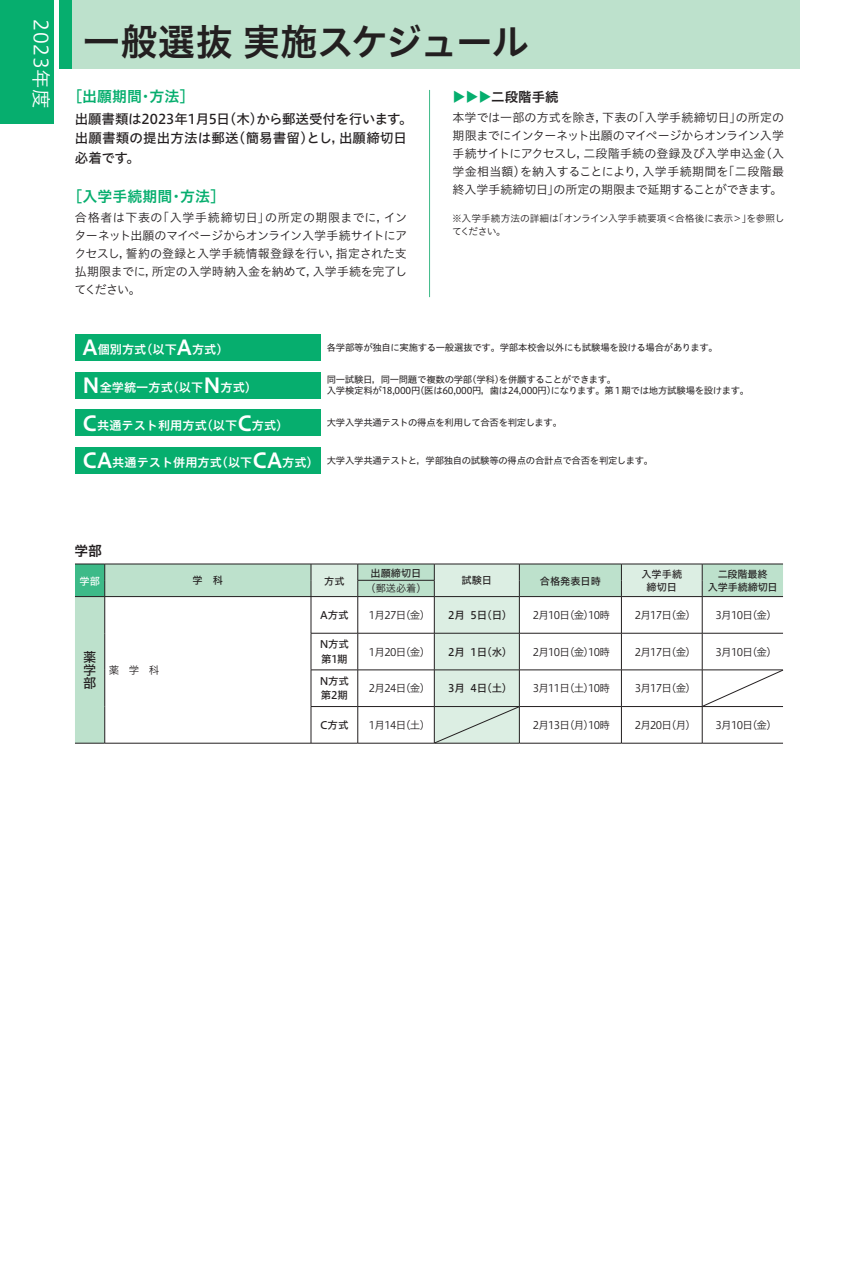
<style>
.page{position:relative;width:842px;height:1263px;background:#fff}
.page>*{position:absolute;margin:0;border:0;box-sizing:border-box;transform-origin:0 0}
.t1{font:37.5px "Hiragino UD Sans Std N W6";letter-spacing:-.045em;color:#231f20}
.t2{font:19.5px "Hiragino UD Sans Std N W3";letter-spacing:.03em;color:#fff}
.t3{font:15px "Hiragino UD Sans Std N W6";color:#06ae6e}
.t4{font:13.8px "Hiragino UD Sans Std N W6";color:#231f20}
.t5{font:13.5px/19.6px "Hiragino UD Sans Std N W5";color:#231f20}
.t6{font:13.5px "Hiragino UD Sans Std N W6";color:#231f20}
.t7{font:13.5px "Hiragino UD Sans Std N W6";color:#06ae6e}
.t8{font:13.2px/12.9px "Hiragino UD Sans Std N W5";color:#231f20;text-align:justify}
.t9{font:12.15px "Hiragino UD Sans Std N W6";color:#fff}
.t10{font:12px/18px "Hiragino UD Sans Std N W3";letter-spacing:-.015em;color:#231f20;text-align:justify}
.t11{font:10.5px "Hiragino UD Sans Std N W3";letter-spacing:-.07em;color:#231f20}
.t12{font:10.5px/14.2px "Hiragino UD Sans Std N W5";letter-spacing:-.03em;color:#231f20}
.t13{font:10.2px/13.2px "Hiragino UD Sans Std N W5";color:#231f20;text-align:center}
.t14{font:10.2px "Hiragino UD Sans Std N W5";letter-spacing:-.025em;color:#231f20}
.t15{font:10.2px "Hiragino UD Sans Std N W3";color:#231f20}
.t16{font:10.2px "Hiragino UD Sans Std N W5";color:#fff}
.t17{font:9.75px/13.5px "Hiragino UD Sans Std N W3";letter-spacing:-.01em;color:#231f20}
.t18{font:9.45px/11.2px "Hiragino UD Sans Std N W4";letter-spacing:-.03em;color:#231f20}
.s1{font-size:20.7px}
.s2{font-family:"Hiragino UD Sans Std N W6";font-size:20.7px;color:#fff}
.s3{font-family:"Hiragino UD Sans Std N W6";font-size:12.15px;color:#fff}
</style>
<div class="page">
<div style="left:60px;top:0;width:739px;height:69px;background:#bde1cc"></div>
<div style="left:60px;top:0;width:12px;height:69px;background:#06ae6e"></div>
<div style="left:0;top:0;width:53px;height:124px;background:#06ae6e"></div>
<svg style="left:75px;top:565px;width:708px;height:178px"></svg>
<svg style="left:312px;top:565px;width:390px;height:178px"></svg>
<hr style="left:75px;top:564px;width:30px;height:1px;background:#231f20">
<hr style="left:105px;top:564px;width:206px;height:1px;background:#231f20">
<hr style="left:311px;top:564px;width:47px;height:1px;background:#231f20">
<svg style="left:104px;top:564px;width:1px;height:32px"></svg>
<svg style="left:311px;top:564px;width:1px;height:32px"></svg>
<hr style="left:75px;top:596px;width:30px;height:1px;background:#231f20">
<hr style="left:105px;top:596px;width:206px;height:1px;background:#231f20">
<hr style="left:311px;top:596px;width:47px;height:1px;background:#231f20">
<hr style="left:358px;top:564px;width:76px;height:1px;background:#231f20">
<hr style="left:434px;top:564px;width:85px;height:1px;background:#231f20">
<hr style="left:519px;top:564px;width:102px;height:1px;background:#231f20">
<hr style="left:621px;top:564px;width:81px;height:1px;background:#231f20">
<hr style="left:702px;top:564px;width:81px;height:1px;background:#231f20">
<svg style="left:519px;top:564px;width:1px;height:32px"></svg>
<svg style="left:621px;top:564px;width:1px;height:32px"></svg>
<svg style="left:702px;top:564px;width:1px;height:32px"></svg>
<hr style="left:434px;top:596px;width:85px;height:1px;background:#231f20">
<hr style="left:519px;top:596px;width:102px;height:1px;background:#231f20">
<hr style="left:621px;top:596px;width:81px;height:1px;background:#231f20">
<hr style="left:702px;top:596px;width:81px;height:1px;background:#231f20">
<hr style="left:358px;top:580px;width:76px;height:1px;background:#231f20">
<svg style="left:357px;top:564px;width:1px;height:32px"></svg>
<svg style="left:434px;top:564px;width:1px;height:32px"></svg>
<hr style="left:358px;top:596px;width:76px;height:1px;background:#231f20">
<hr style="left:104px;top:597px;width:1px;height:36px;background:#231f20">
<hr style="left:104px;top:633px;width:1px;height:37px;background:#231f20">
<hr style="left:104px;top:670px;width:1px;height:36px;background:#231f20">
<hr style="left:104px;top:706px;width:1px;height:37px;background:#231f20">
<hr style="left:75px;top:743px;width:30px;height:1px;background:#231f20">
<hr style="left:105px;top:743px;width:206px;height:1px;background:#231f20">
<hr style="left:311px;top:597px;width:1px;height:36px;background:#231f20">
<hr style="left:357px;top:597px;width:1px;height:36px;background:#231f20">
<hr style="left:434px;top:597px;width:1px;height:36px;background:#231f20">
<hr style="left:519px;top:597px;width:1px;height:36px;background:#231f20">
<hr style="left:621px;top:597px;width:1px;height:36px;background:#231f20">
<hr style="left:702px;top:597px;width:1px;height:36px;background:#231f20">
<hr style="left:311px;top:633px;width:47px;height:1px;background:#231f20">
<hr style="left:311px;top:633px;width:1px;height:37px;background:#231f20">
<hr style="left:358px;top:633px;width:76px;height:1px;background:#231f20">
<hr style="left:357px;top:633px;width:1px;height:37px;background:#231f20">
<hr style="left:311px;top:670px;width:47px;height:1px;background:#231f20">
<hr style="left:311px;top:670px;width:1px;height:36px;background:#231f20">
<hr style="left:358px;top:670px;width:76px;height:1px;background:#231f20">
<hr style="left:357px;top:670px;width:1px;height:36px;background:#231f20">
<hr style="left:311px;top:706px;width:47px;height:1px;background:#231f20">
<hr style="left:311px;top:707px;width:1px;height:36px;background:#231f20">
<hr style="left:358px;top:706px;width:76px;height:1px;background:#231f20">
<hr style="left:357px;top:707px;width:1px;height:36px;background:#231f20">
<hr style="left:311px;top:743px;width:47px;height:1px;background:#231f20">
<hr style="left:358px;top:743px;width:76px;height:1px;background:#231f20">
<hr style="left:434px;top:743px;width:85px;height:1px;background:#231f20">
<hr style="left:519px;top:743px;width:102px;height:1px;background:#231f20">
<hr style="left:621px;top:743px;width:81px;height:1px;background:#231f20">
<hr style="left:702px;top:743px;width:81px;height:1px;background:#231f20">
<svg style="left:434px;top:633px;width:349px;height:110px"></svg>
<div style="left:75px;top:334px;width:245px;height:27px;background:#06ae6e"></div>
<div style="left:75px;top:410px;width:245px;height:26px;background:#06ae6e"></div>
<div style="left:75px;top:372px;width:245px;height:26px;background:#06ae6e"></div>
<div style="left:75px;top:447px;width:245px;height:26px;background:#06ae6e"></div>
<hr style="left:429px;top:90px;width:1px;height:207px;background:#3dba88">
<h2 class="t2" style="left:56px;top:19px;width:91px;rotate:90deg">2023年度</h2>
<h1 class="t1" style="left:83px;top:13px;width:447px">一般選抜 実施スケジュール</h1>
<p class="t3" style="left:67px;top:85px;width:129px">［出願期間・方法］</p>
<p class="t5" style="left:75px;top:108px;width:339px">出願書類は2023年1月5日（木）から郵送受付を行います。出願書類の提出方法は郵送（簡易書留）とし，出願締切日必着です。</p>
<p class="t3" style="left:67px;top:185px;width:159px">［入学手続期間・方法］</p>
<p class="t10" style="left:74px;top:208px;width:334px">合格者は下表の「入学手続締切日」の所定の期限までに，インターネット出願のマイページからオンライン入学手続サイトにアクセスし，誓約の登録と入学手続情報登録を行い，指定された支払期限までに，所定の入学時納入金を納めて，入学手続を完了してください。</p>
<p class="t7" style="left:469px;top:90px;width:15px;rotate:90deg">▲</p>
<p class="t7" style="left:482px;top:90px;width:15px;rotate:90deg">▲</p>
<p class="t7" style="left:495px;top:90px;width:15px;rotate:90deg">▲</p>
<p class="t6" style="left:491px;top:86px;width:69px">二段階手続</p>
<p class="t10" style="left:452px;top:107px;width:333px">本学では一部の方式を除き，下表の「入学手続締切日」の所定の期限までにインターネット出願のマイページからオンライン入学手続サイトにアクセスし，二段階手続の登録及び入学申込金（入学金相当額）を納入することにより，入学手続期間を「二段階最終入学手続締切日」の所定の期限まで延期することができます。</p>
<p class="t17" style="left:452px;top:211px;width:334px">※入学手続方法の詳細は「オンライン入学手続要項＜合格後に表示＞」を参照してください。</p>
<p class="t9" style="left:83px;top:340px;width:148px"><span class="s1">A</span>個別方式（以下<span class="s1">A</span>方式）</p>
<p class="t18" style="left:327px;top:341px;width:393px">各学部等が独自に実施する一般選抜です。学部本校舎以外にも試験場を設ける場合があります。</p>
<p class="t9" style="left:83px;top:378px;width:176px"><span class="s1">N</span>全学統一方式（以下<span class="s1">N</span>方式）</p>
<p class="t18" style="left:327px;top:373px;width:424px">同一試験日，同一問題で複数の学部（学科）を併願することができます。<br>入学検定料が18,000円（医は60,000円，歯は24,000円）になります。第１期では地方試験場を設けます。</p>
<p class="t9" style="left:83px;top:416px;width:207px"><span class="s1">C</span>共通テスト利用方式（以下<span class="s1">C</span>方式）</p>
<p class="t18" style="left:327px;top:417px;width:237px">大学入学共通テストの得点を利用して合否を判定します。</p>
<p class="t18" style="left:83px;top:454px;width:572px"><span class="s2">CA</span><span class="s3">共通テスト併用方式（以下</span><span class="s2">CA</span><span class="s3">方式）</span> 大学入学共通テストと，学部独自の試験等の得点の合計点で合否を判定します。</p>
<p class="t4" style="left:74px;top:541px;width:29px">学部</p>
<p class="t16" style="left:80px;top:573px;width:22px">学部</p>
<p class="t13" style="left:193px;top:573px;width:32px">学　科</p>
<p class="t13" style="left:324px;top:574px;width:22px">方式</p>
<p class="t13" style="left:371px;top:565px;width:52px">出願締切日</p>
<p class="t13" style="left:462px;top:573px;width:32px">試験日</p>
<p class="t13" style="left:540px;top:574px;width:63px">合格発表日時</p>
<p class="t13" style="left:641px;top:567px;width:42px">入学手続締切日</p>
<p class="t13" style="left:718px;top:567px;width:52px">二段階最終</p>
<p class="t15" style="left:365px;top:581px;width:63px">（郵送必着）</p>
<p class="t14" style="left:708px;top:580px;width:71px">入学手続締切日</p>
<p class="t8" style="left:83px;top:650px;width:14px">薬学部</p>
<p class="t11" style="left:109px;top:662px;width:52px">薬　学　科</p>
<p class="t12" style="left:320px;top:607px;width:30px">A方式</p>
<p class="t11" style="left:369px;top:607px;width:63px">1月27日（金）</p>
<p class="t12" style="left:448px;top:607px;width:66px">2月 5日（日）</p>
<p class="t11" style="left:533px;top:607px;width:79px">2月10日（金）10時</p>
<p class="t11" style="left:635px;top:607px;width:63px">2月17日（金）</p>
<p class="t11" style="left:716px;top:607px;width:63px">3月10日（金）</p>
<p class="t12" style="left:320px;top:637px;width:31px">N方式第1期</p>
<p class="t11" style="left:369px;top:644px;width:63px">1月20日（金）</p>
<p class="t12" style="left:448px;top:644px;width:66px">2月 1日（水）</p>
<p class="t11" style="left:533px;top:644px;width:79px">2月10日（金）10時</p>
<p class="t11" style="left:635px;top:644px;width:63px">2月17日（金）</p>
<p class="t11" style="left:716px;top:644px;width:63px">3月10日（金）</p>
<p class="t12" style="left:320px;top:673px;width:31px">N方式第2期</p>
<p class="t11" style="left:369px;top:680px;width:63px">2月24日（金）</p>
<p class="t12" style="left:448px;top:680px;width:66px">3月 4日（土）</p>
<p class="t11" style="left:533px;top:680px;width:79px">3月11日（土）10時</p>
<p class="t11" style="left:635px;top:680px;width:63px">3月17日（金）</p>
<p class="t12" style="left:320px;top:717px;width:30px">C方式</p>
<p class="t11" style="left:369px;top:717px;width:63px">1月14日（土）</p>
<p class="t11" style="left:533px;top:717px;width:79px">2月13日（月）10時</p>
<p class="t11" style="left:635px;top:717px;width:63px">2月20日（月）</p>
<p class="t11" style="left:716px;top:717px;width:63px">3月10日（金）</p>
</div>
